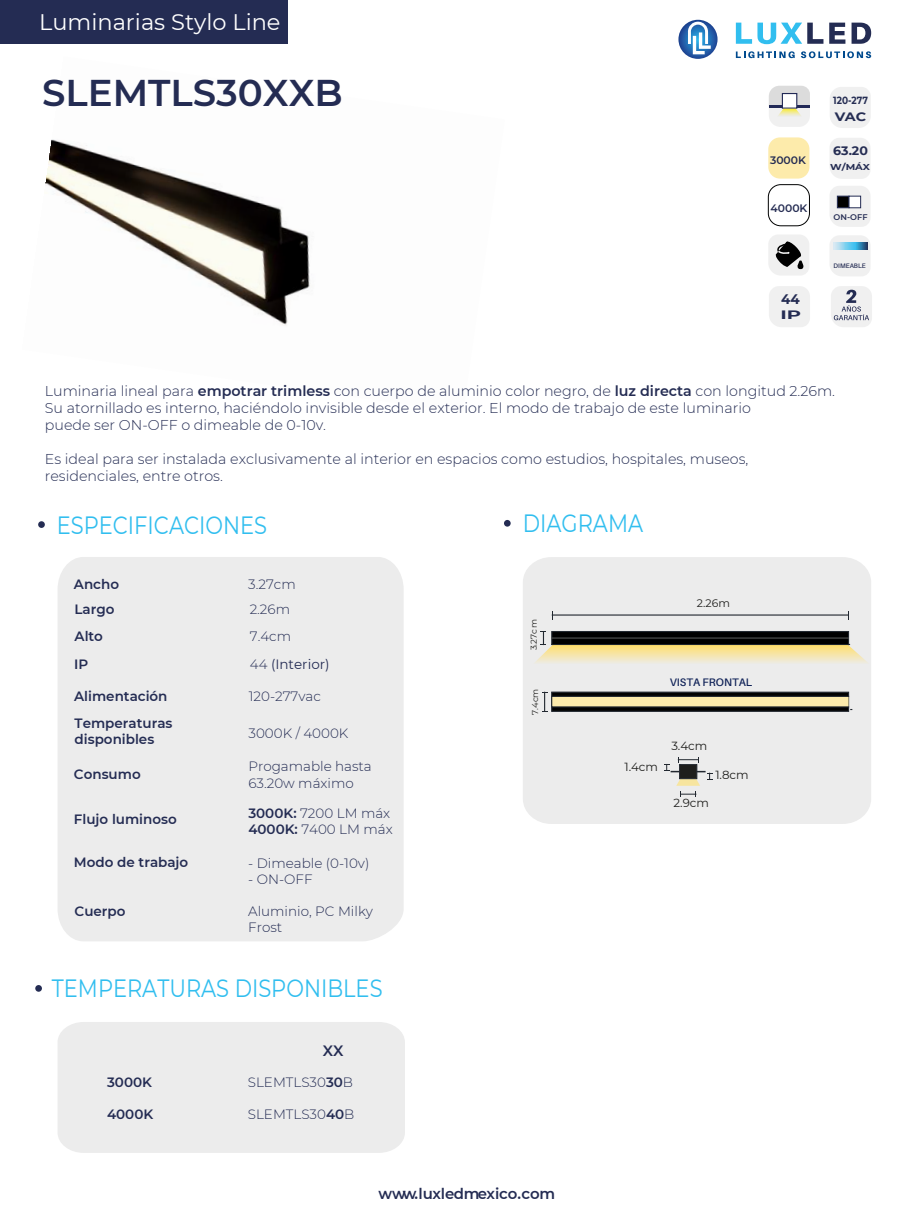
<style>
.page{position:relative;width:918px;height:1220px;background:#fff}
.page>*{position:absolute;margin:0;border:0;box-sizing:border-box;transform-origin:0 0}
.t1{font:600 37.2px "Montserrat";color:#242c53}
.t2{font:25.05px "Montserrat";color:#31beef;scale:.84 1}
.t3{font:22.5px "Montserrat";color:#fff}
.t4{font:600 15px "Montserrat";color:#242c53}
.t5{font:600 14.85px "Montserrat";letter-spacing:-.01em;color:#242c53}
.t6{font:300 14.25px/17.1px "Montserrat";color:#242c53}
.t7{font:700 13.8px "Montserrat";color:#242c53}
.t8{font:300 13.5px/16.2px "Montserrat";color:#242c53}
.t9{font:600 13.5px/24.8px "Montserrat";color:#242c53}
.t10{font:13.5px "Montserrat";color:#242c53}
.t11{font:700 12.15px "Montserrat";color:#252d53}
.t12{font:700 12.15px "Montserrat";color:#252d53;scale:1.17 1}
.t13{font:700 12.15px "Montserrat";color:#242c53;scale:1.6 1}
.t14{font:11.85px "Montserrat";color:#1e1e1c}
.t15{font:600 10.95px "Aileron";color:#112358}
.t16{font:10.95px "Montserrat";color:#1e1e1c}
.t17{font:600 10.8px "Montserrat";color:#262d53}
.t18{font:600 10.8px "Montserrat";color:#242c53}
.t19{font:700 10.35px "Montserrat";color:#252d53;scale:.86 1}
.t20{font:8.55px "Montserrat";color:#1e1e1c}
.t21{font:700 8.55px "Montserrat";color:#252d53;scale:1.17 1}
.t22{font:600 8.1px "Montserrat";color:#242c53}
.t23{font:600 6.45px "Aileron";color:#242c53}
.s1{font-weight:600}
.s2{font-weight:300}
</style>
<div class="page">
<img style="left:45px;top:139px;width:265px;height:187px">
<div style="left:58px;top:1022px;width:347px;height:130px;background:#ececec"></div>
<div style="left:58px;top:557px;width:346px;height:384px;background:#ececec"></div>
<div style="left:0;top:1px;width:288px;height:43px;background:#242c53"></div>
<div style="left:504px;top:520px;width:7px;height:6px;background:#242c53;border-radius:50%"></div>
<div style="left:38px;top:521px;width:7px;height:7px;background:#242c53;border-radius:50%"></div>
<div style="left:35px;top:985px;width:7px;height:6px;background:#242c53;border-radius:50%"></div>
<svg style="left:736px;top:51px;width:59px;height:7px"></svg>
<svg style="left:801px;top:51px;width:70px;height:7px"></svg>
<svg style="left:736px;top:23px;width:87px;height:21px"></svg>
<svg style="left:829px;top:23px;width:16px;height:21px"></svg>
<svg style="left:852px;top:23px;width:19px;height:21px"></svg>
<svg style="left:678px;top:20px;width:40px;height:39px"></svg>
<svg style="left:688px;top:22px;width:23px;height:32px"></svg>
<div style="left:523px;top:557px;width:348px;height:267px;background:#ececec"></div>
<svg style="left:830px;top:186px;width:40px;height:41px"></svg>
<div style="left:769px;top:286px;width:41px;height:41px;background:#f0f0f0"></div>
<div style="left:830px;top:87px;width:41px;height:41px;background:#f0f0f0"></div>
<div style="left:830px;top:138px;width:40px;height:41px;background:#f0f0f0"></div>
<svg style="left:831px;top:286px;width:41px;height:41px"></svg>
<div style="left:837px;top:196px;width:12px;height:12px;background:#000;border:1px solid #242c53"></div>
<div style="left:849px;top:196px;width:12px;height:12px;background:#fff;border:1px solid #242c53"></div>
<svg style="left:768px;top:235px;width:41px;height:40px"></svg>
<div style="left:768px;top:184px;width:42px;height:42px;border:1px solid #010202;border-radius:12px"></div>
<div style="left:768px;top:137px;width:41px;height:42px;background:#fdebab;border-radius:12px"></div>
<svg style="left:830px;top:235px;width:40px;height:41px"></svg>
<svg style="left:834px;top:242px;width:33px;height:7px"></svg>
<div style="left:551px;top:691px;width:298px;height:21px;border:1px solid #222830"></div>
<hr style="left:552px;top:614px;width:296px;height:1px;background:#222830">
<svg style="left:533px;top:631px;width:336px;height:33px;background:#eadcac"></svg>
<svg style="left:542px;top:692px;width:310px;height:19px;background:#867e61"></svg>
<div style="left:551px;top:631px;width:298px;height:13px;background:#000;border:1px solid #222830"></div>
<hr style="left:552px;top:637px;width:296px;height:1px;background:#535454">
<svg style="left:680px;top:791px;width:17px;height:6px"></svg>
<svg style="left:664px;top:757px;width:48px;height:28px"></svg>
<div style="left:679px;top:764px;width:18px;height:15px;background:#1e1e1c;border:1px solid #222830"></div>
<svg style="left:769px;top:86px;width:41px;height:41px"></svg>
<h3 class="t3" style="left:39px;top:7px;width:243px">Luminarias Stylo Line</h3>
<h1 class="t1" style="left:42px;top:67px;width:302px">SLEMTLS30XXB</h1>
<p class="t18" style="left:770px;top:153px;width:37px">3000K</p>
<p class="t17" style="left:771px;top:200px;width:38px">4000K</p>
<p class="t7" style="left:781px;top:289px;width:20px">44</p>
<p class="t13" style="left:780px;top:306px;width:14px">IP</p>
<p class="t19" style="left:833px;top:92px;width:42px">120-277</p>
<p class="t12" style="left:835px;top:108px;width:28px">VAC</p>
<p class="t11" style="left:833px;top:142px;width:36px">63.20</p>
<p class="t21" style="left:830px;top:161px;width:36px">W/MÁX</p>
<p class="t22" style="left:834px;top:211px;width:35px">ON-OFF</p>
<p class="t23" style="left:834px;top:262px;width:34px">DIMEABLE</p>
<p class="t6" style="left:45px;top:382px;width:792px">Luminaria lineal para <span class="s1">empotrar trimless</span> con cuerpo de aluminio color negro, de <span class="s1">luz directa</span> con longitud 2.26m.<br>Su atornillado es interno, haciéndolo invisible desde el exterior. El modo de trabajo de este luminario<br>puede ser ON-OFF o dimeable de 0-10v.</p>
<p class="t6" style="left:45px;top:450px;width:705px">Es ideal para ser instalada exclusivamente al interior en espacios como estudios, hospitales, museos, residenciales, entre otros.</p>
<h2 class="t2" style="left:57px;top:508px;width:252px">ESPECIFICACIONES</h2>
<h2 class="t2" style="left:523px;top:506px;width:145px">DIAGRAMA</h2>
<p class="t9" style="left:74px;top:571px;width:47px">Ancho<br>Largo</p>
<p class="t9" style="left:75px;top:623px;width:30px">Alto</p>
<p class="t8" style="left:248px;top:571px;width:49px;line-height:24.8px">3.27cm<br>2.26m</p>
<p class="t8" style="left:250px;top:628px;width:43px">7.4cm</p>
<p class="t9" style="left:74px;top:651px;width:16px">IP</p>
<p class="t10" style="left:250px;top:655px;width:81px"><span class="s2">44</span> (Interior)</p>
<p class="t9" style="left:74px;top:683px;width:95px">Alimentación</p>
<p class="t8" style="left:249px;top:687px;width:74px">120-277vac</p>
<p class="t9" style="left:75px;top:714px;width:99px;line-height:16.2px">Temperaturas disponibles</p>
<p class="t8" style="left:249px;top:724px;width:101px">3000K / 4000K</p>
<p class="t9" style="left:74px;top:761px;width:68px">Consumo</p>
<p class="t8" style="left:248px;top:758px;width:125px">Progamable hasta<br>63.20w máximo</p>
<p class="t9" style="left:74px;top:806px;width:104px">Flujo luminoso</p>
<p class="t9" style="left:74px;top:849px;width:116px">Modo de trabajo</p>
<p class="t8" style="left:248px;top:804px;width:146px"><span class="s1">3000K:</span> 7200 LM máx<br><span class="s1">4000K:</span> 7400 LM máx</p>
<p class="t8" style="left:248px;top:854px;width:123px">- Dimeable (0-10v)</p>
<p class="t8" style="left:248px;top:870px;width:66px">- ON-OFF</p>
<p class="t9" style="left:75px;top:897px;width:53px">Cuerpo</p>
<p class="t8" style="left:248px;top:902px;width:126px">Aluminio, PC Milky<br>Frost</p>
<p class="t20" style="left:528px;top:650px;width:32px;rotate:-90deg">3.27cm</p>
<p class="t20" style="left:529px;top:715px;width:28px;rotate:-90deg">7.4cm</p>
<p class="t16" style="left:697px;top:595px;width:34px">2.26m</p>
<p class="t15" style="left:670px;top:676px;width:84px">VISTA FRONTAL</p>
<p class="t14" style="left:624px;top:758px;width:35px">1.4cm</p>
<p class="t14" style="left:671px;top:738px;width:38px">3.4cm</p>
<p class="t14" style="left:715px;top:767px;width:35px">1.8cm</p>
<p class="t14" style="left:674px;top:795px;width:37px">2.9cm</p>
<h2 class="t2" style="left:52px;top:970px;width:395px">TEMPERATURAS DISPONIBLES</h2>
<p class="t9" style="left:107px;top:1069px;width:46px">3000K</p>
<p class="t9" style="left:107px;top:1101px;width:48px">4000K</p>
<p class="t4" style="left:323px;top:1039px;width:22px">XX</p>
<p class="t8" style="left:248px;top:1074px;width:107px">SLEMTLS30<span class="s1">30</span>B</p>
<p class="t8" style="left:248px;top:1105px;width:108px">SLEMTLS30<span class="s1">40</span>B</p>
<p class="t5" style="left:378px;top:1183px;width:178px">www.luxledmexico.com</p>
</div>
